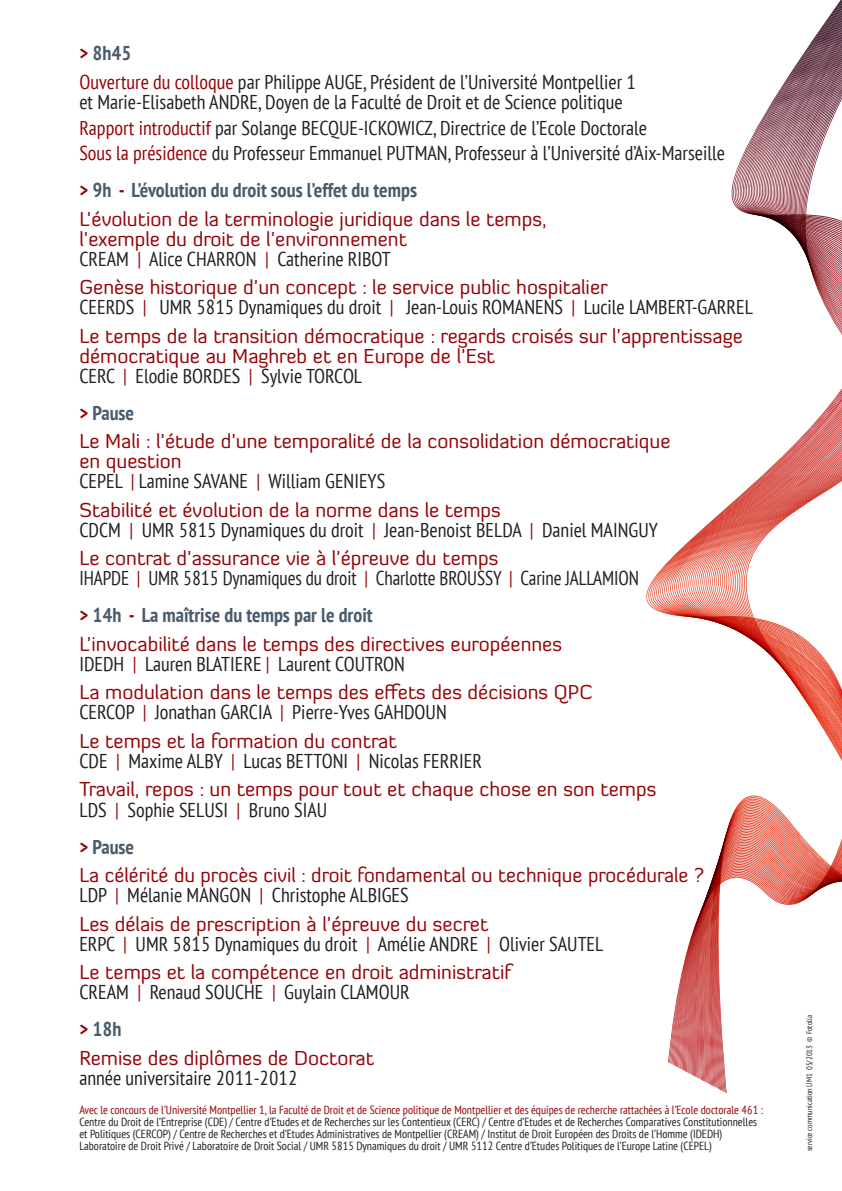
<style>
.page{position:relative;width:842px;height:1191px;background:#fff}
.page>*{position:absolute;margin:0;border:0;box-sizing:border-box;transform-origin:0 0}
.t1{font:condensed 20px/37px "PT Sans";color:#231f20}
.t2{font:20px/20px "Diavlo";color:#940408}
.t3{font:condensed 20px/37px "PT Sans";color:#231f20;scale:.95 1}
.t4{font:700 condensed 20px "PT Sans";color:#4a5c6c}
.t5{font:condensed 11.8px/12px "PT Sans";color:#231f20}
.t6{font:condensed 11.8px "PT Sans";color:#940408}
.t7{font:condensed 8px "PT Sans";color:#231f20}
.s1{font-weight:700;color:#940408}
.s2{font-weight:700;color:#4a5c6c}
.s3{color:#940408}
</style>
<div class="page">
<svg style="left:646px;top:0;width:196px;height:1062px"></svg>
<p class="t1" style="left:79px;top:39px;width:558px;line-height:28.4px"><span class="s1">&gt;</span> <span class="s2">8h45<br></span><span class="s3">Ouverture du colloque</span> par Philippe AUGE, Président de l’Université Montpellier 1</p>
<p class="t1" style="left:79px;top:89px;width:647px;line-height:25.6px">et Marie-Elisabeth ANDRE, Doyen de la Faculté de Droit et de Science politique<br><span class="s3">Rapport introductif</span> par Solange BECQUE-ICKOWICZ, Directrice de l’Ecole Doctorale<br><span class="s3">Sous la présidence</span> du Professeur Emmanuel PUTMAN, Professeur à l’Université d’Aix-Marseille</p>
<p class="t4" style="left:79px;top:177px;width:339px"><span class="s3">&gt;</span> 9h <span class="s3">-</span> L’évolution du droit sous l’effet du temps</p>
<p class="t2" style="left:79px;top:208px;width:469px">L’évolution de la terminologie juridique dans le temps, l’exemple du droit de l’environnement</p>
<p class="t1" style="left:79px;top:240px;width:313px">CREAM <span class="s3">|</span> Alice CHARRON <span class="s3">|</span> Catherine RIBOT</p>
<p class="t2" style="left:79px;top:277px;width:530px">Genèse historique d’un concept : le service public hospitalier</p>
<p class="t1" style="left:79px;top:288px;width:675px">CEERDS <span class="s3">|</span> UMR 5815 Dynamiques du droit <span class="s3">|</span> Jean-Louis ROMANENS <span class="s3">|</span> Lucile LAMBERT-GARREL</p>
<p class="t2" style="left:79px;top:325px;width:665px">Le temps de la transition démocratique : regards croisés sur l’apprentissage démocratique au Maghreb et en Europe de l’Est</p>
<p class="t1" style="left:79px;top:357px;width:284px">CERC <span class="s3">|</span> Elodie BORDES <span class="s3">|</span> Sylvie TORCOL <span class="s1">&gt;</span> <span class="s2">Pause</span></p>
<p class="t2" style="left:79px;top:431px;width:593px">Le Mali : l’étude d’une temporalité de la consolidation démocratique en question</p>
<p class="t1" style="left:79px;top:462px;width:307px">CEPEL <span class="s3">|</span> Lamine SAVANE <span class="s3">|</span> William GENIEYS</p>
<p class="t2" style="left:79px;top:499px;width:423px">Stabilité et évolution de la norme dans le temps</p>
<p class="t1" style="left:79px;top:511px;width:580px">CDCM <span class="s3">|</span> UMR 5815 Dynamiques du droit <span class="s3">|</span> Jean-Benoist BELDA <span class="s3">|</span> Daniel MAINGUY</p>
<p class="t2" style="left:79px;top:548px;width:420px">Le contrat d’assurance vie à l’épreuve du temps</p>
<p class="t3" style="left:79px;top:559px;width:590px">IHAPDE <span class="s3">|</span> UMR 5815 Dynamiques du droit <span class="s3">|</span> Charlotte BROUSSY <span class="s3">|</span> Carine JALLAMION <span class="s1">&gt;</span> <span class="s2">14h</span> <span class="s1">-</span> <span class="s2">La maîtrise du temps par le droit</span></p>
<p class="t2" style="left:79px;top:633px;width:484px">L’invocabilité dans le temps des directives européennes</p>
<p class="t1" style="left:79px;top:645px;width:327px">IDEDH <span class="s3">|</span> Lauren BLATIERE <span class="s3">|</span> Laurent COUTRON</p>
<p class="t2" style="left:79px;top:682px;width:515px">La modulation dans le temps des effets des décisions QPC</p>
<p class="t1" style="left:79px;top:693px;width:369px">CERCOP <span class="s3">|</span> Jonathan GARCIA <span class="s3">|</span> Pierre-Yves GAHDOUN</p>
<p class="t2" style="left:79px;top:730px;width:319px">Le temps et la formation du contrat</p>
<p class="t1" style="left:79px;top:742px;width:404px">CDE <span class="s3">|</span> Maxime ALBY <span class="s3">|</span> Lucas BETTONI <span class="s3">|</span> Nicolas FERRIER</p>
<p class="t2" style="left:79px;top:779px;width:578px">Travail, repos : un temps pour tout et chaque chose en son temps</p>
<p class="t1" style="left:79px;top:790px;width:249px">LDS <span class="s3">|</span> Sophie SELUSI <span class="s3">|</span> Bruno SIAU <span class="s1">&gt;</span> <span class="s2">Pause</span></p>
<p class="t2" style="left:79px;top:864px;width:626px">La célérité du procès civil : droit fondamental ou technique procédurale ?</p>
<p class="t1" style="left:79px;top:876px;width:331px">LDP <span class="s3">|</span> Mélanie MANGON <span class="s3">|</span> Christophe ALBIGES</p>
<p class="t2" style="left:79px;top:913px;width:410px">Les délais de prescription à l’épreuve du secret</p>
<p class="t1" style="left:79px;top:924px;width:526px">ERPC <span class="s3">|</span> UMR 5815 Dynamiques du droit <span class="s3">|</span> Amélie ANDRE <span class="s3">|</span> Olivier SAUTEL</p>
<p class="t2" style="left:79px;top:961px;width:433px">Le temps et la compétence en droit administratif</p>
<p class="t1" style="left:79px;top:973px;width:332px">CREAM <span class="s3">|</span> Renaud SOUCHE <span class="s3">|</span> Guylain CLAMOUR <span class="s1">&gt;</span> <span class="s2">18h</span></p>
<p class="t2" style="left:79px;top:1047px;width:296px">Remise des diplômes de Doctorat</p>
<p class="t1" style="left:79px;top:1058px;width:220px">année universitaire 2011-2012</p>
<p class="t6" style="left:79px;top:1102px;width:685px">Avec le concours de l’Université Montpellier 1, la Faculté de Droit et de Science politique de Montpellier et des équipes de recherche rattachées à l’Ecole doctorale 461 :</p>
<p class="t5" style="left:79px;top:1115px;width:679px">Centre du Droit de l’Entreprise (CDE) / Centre d’Etudes et de Recherches sur les Contentieux (CERC) / Centre d’Etudes et de Recherches Comparatives Constitutionnelles et Politiques (CERCOP) / Centre de Recherches et d’Etudes Administratives de Montpellier (CREAM) / Institut de Droit Européen des Droits de l’Homme (IDEDH)<br>Laboratoire de Droit Privé / Laboratoire de Droit Social / UMR 5815 Dynamiques du droit / UMR 5112 Centre d’Etudes Politiques de l’Europe Latine (CEPEL)</p>
<p class="t7" style="left:804px;top:1151px;width:138px;rotate:-90deg">service communication UM1 05/2013 © Fotolia</p>
</div>
